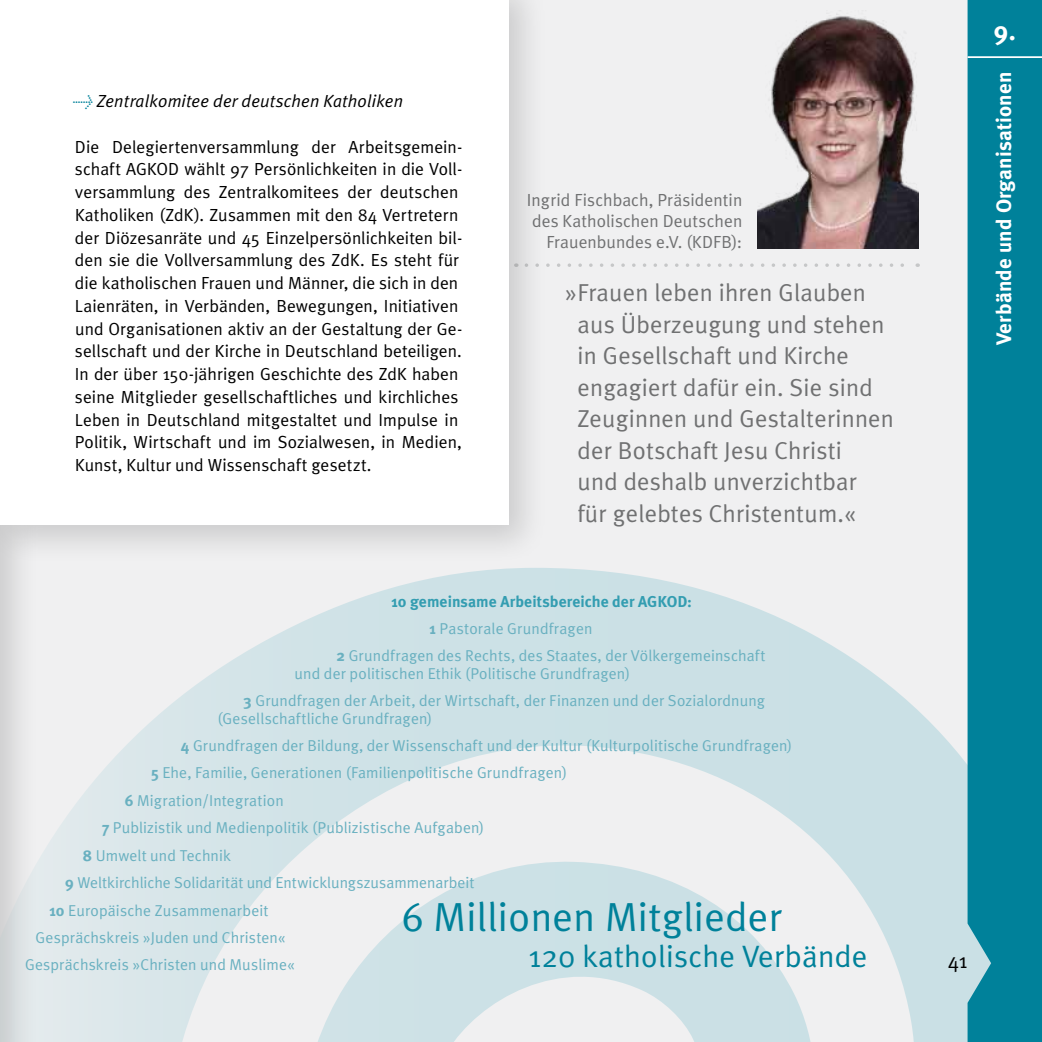
<style>
.page{position:relative;width:1042px;height:1042px;background:#f0f0f1}
.page>*{position:absolute;margin:0;border:0;box-sizing:border-box;transform-origin:0 0}
.t1{font:40.6px "Meta Plus Normal";letter-spacing:.01em;color:#00819a}
.t2{font:30.97px "Meta Plus Normal";letter-spacing:.01em;color:#00819a}
.t3{font:700 26.25px "Meta Plus";color:#fff}
.t4{font:24.5px/31.5px "Meta Plus Normal";letter-spacing:.01em;color:#707172}
.t5{font:700 21px "Meta Plus";letter-spacing:.01em;color:#fff}
.t6{font:21px "Meta Plus Normal";color:#000}
.t7{font:17.5px/22.8px "Meta Plus Normal";letter-spacing:.005em;color:#000}
.t8{font:17.5px/21px "Meta Plus Normal";letter-spacing:.005em;color:#707172;text-align:right}
.t9{font:italic 17.5px "Meta Plus Normal";letter-spacing:.01em;color:#000}
.t10{font:15.75px/27.5px "Meta Plus Normal";letter-spacing:.01em;color:#69b0c0}
.t11{font:700 15.75px "Meta Plus";letter-spacing:.005em;color:#339db1}
.s1{color:#00819a}
.s2{font-family:"Meta Plus";font-weight:700}
</style>
<div class="page">
<svg style="left:38px;top:568px;width:929px;height:474px"></svg>
<div style="left:967px;top:0;width:75px;height:1042px;background:#00819a"></div>
<hr style="left:967px;top:56px;width:75px;height:2px;background:#fff">
<div style="left:0;top:0;width:38px;height:1042px;background:#000;opacity:.15"></div>
<svg style="left:547px;top:263px;width:371px;height:4px"></svg>
<img style="left:757px;top:14px;width:161px;height:234px">
<div style="left:0;top:0;width:547px;height:564px;background:#000;opacity:.15"></div>
<div style="left:0;top:0;width:508px;height:525px;background:#fff"></div>
<p class="t9" style="left:73px;top:91px;width:332px"><span class="s1">&gt;</span> Zentralkomitee der deutschen Katholiken</p>
<p class="t7" style="left:75px;top:135px;width:389px">Die Delegiertenversammlung der Arbeitsgemein&shy;schaft AGKOD wählt 97 Persönlichkeiten in die Voll&shy;versammlung des Zentralkomitees der deutschen Katholiken (ZdK). Zusammen mit den 84 Vertretern der Diözesanräte und 45 Einzelpersönlichkeiten bil&shy;den sie die Vollversammlung des ZdK. Es steht für die katholischen Frauen und Männer, die sich in den Laienräten, in Verbänden, Bewegungen, Initiativen und Organisationen aktiv an der Gestaltung der Ge&shy;sellschaft und der Kirche in Deutschland beteiligen.<br>In der über 150-jährigen Geschichte des ZdK haben seine Mitglieder gesellschaftliches und kirchliches Leben in Deutschland mitgestaltet und Impulse in Politik, Wirtschaft und im Sozialwesen, in Medien, Kunst, Kultur und Wissenschaft gesetzt.</p>
<p class="t8" style="left:527px;top:189px;width:217px">Ingrid Fischbach, Präsidentin des Katholischen Deutschen<br>Frauenbundes e.V. (KDFB):</p>
<h3 class="t4" style="left:577px;top:277px;width:318px;text-indent:-12px">»Frauen leben ihren Glauben aus Überzeugung und stehen in Gesellschaft und Kirche engagiert dafür ein. Sie sind<br>Zeuginnen und Gestalterinnen der Botschaft Jesu Christi<br>und deshalb unverzichtbar<br>für gelebtes Christentum.«</h3>
<p class="t11" style="left:391px;top:592px;width:302px">10 gemeinsame Arbeitsbereiche der AGKOD:</p>
<p class="t10" style="left:337px;top:614px;width:430px;text-indent:93px"><span class="s2">1</span> Pastorale Grundfragen<br><span class="s2">2</span> Grundfragen des Rechts, des Staates, der Völkergemeinschaft</p>
<p class="t10" style="left:244px;top:659px;width:523px;text-indent:51px">und der politischen Ethik (Politische Grundfragen)<br><span class="s2">3</span> Grundfragen der Arbeit, der Wirtschaft, der Finanzen und der Sozialordnung</p>
<p class="t10" style="left:218px;top:704px;width:216px">(Gesellschaftliche Grundfragen)</p>
<p class="t10" style="left:181px;top:731px;width:613px"><span class="s2">4</span> Grundfragen der Bildung, der Wissenschaft und der Kultur (Kulturpolitische Grundfragen)</p>
<p class="t10" style="left:151px;top:759px;width:417px"><span class="s2">5</span> Ehe, Familie, Generationen (Familienpolitische Grundfragen)</p>
<p class="t10" style="left:125px;top:786px;width:160px"><span class="s2">6</span> Migration/Integration</p>
<p class="t10" style="left:102px;top:814px;width:384px"><span class="s2">7</span> Publizistik und Medienpolitik (Publizistische Aufgaben)</p>
<p class="t10" style="left:83px;top:841px;width:150px"><span class="s2">8</span> Umwelt und Technik</p>
<p class="t10" style="left:65px;top:869px;width:411px"><span class="s2">9</span> Weltkirchliche Solidarität und Entwicklungszusammenarbeit</p>
<p class="t10" style="left:50px;top:896px;width:221px"><span class="s2">10</span> Europäische Zusammenarbeit</p>
<p class="t10" style="left:36px;top:923px;width:252px">Gesprächskreis »Juden und Christen«</p>
<p class="t10" style="left:25px;top:951px;width:271px">Gesprächskreis »Christen und Muslime«</p>
<h1 class="t1" style="left:402px;top:893px;width:382px">6 Millionen Mitglieder</h1>
<h2 class="t2" style="left:528px;top:939px;width:340px">120 katholische Verbände</h2>
<h3 class="t3" style="left:994px;top:16px;width:23px">9.</h3>
<p class="t5" style="left:991px;top:345px;width:275px;rotate:-90deg">Verbände und Organisationen</p>
<p class="t6" style="left:947px;top:948px;width:21px">41</p>
</div>
